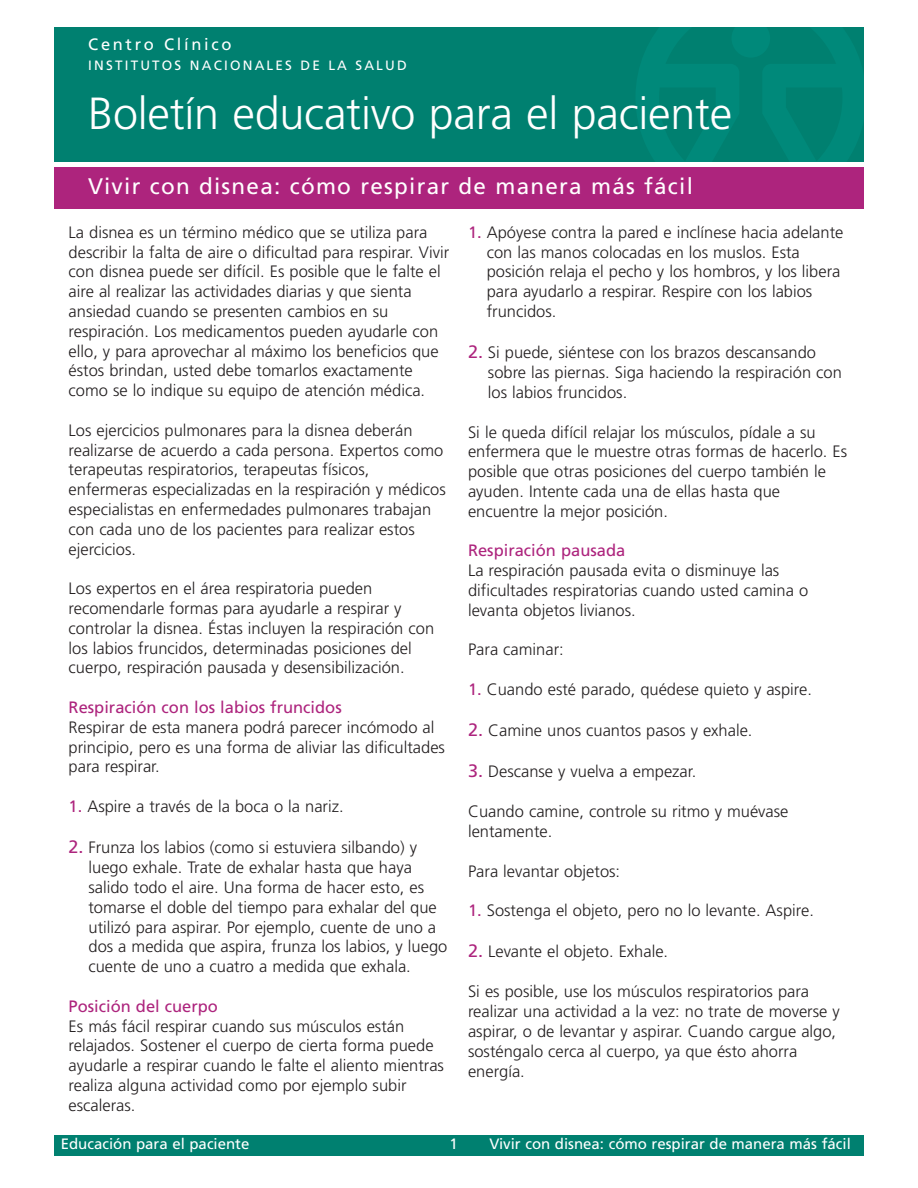
<style>
.page{position:relative;width:918px;height:1188px;background:#fff}
.page>*{position:absolute;margin:0;border:0;box-sizing:border-box;transform-origin:0 0}
.t1{font:300 45px "Frutiger";letter-spacing:-.005em;color:#fff}
.t2{font:22.5px "Frutiger";letter-spacing:.055em;color:#fff}
.t3{font:300 16.5px/19.8px "Frutiger";color:#231f20}
.t4{font:16.5px "Frutiger";color:#ad247d}
.t5{font:16.5px "Frutiger";letter-spacing:.16em;color:#fff}
.t6{font:15px "Frutiger";color:#fff}
.t7{font:13.5px "Frutiger";letter-spacing:.16em;color:#fff}
.s1{font-weight:400;color:#ad247d}
.s2{font-weight:400;font-size:18px;color:#ad247d}
</style>
<div class="page">
<div style="left:54px;top:27px;width:810px;height:135px;background:#008070"></div>
<div style="left:54px;top:167px;width:810px;height:41px;background:#ad247d"></div>
<div style="left:54px;top:1135px;width:810px;height:21px;background:#008070"></div>
<p class="t5" style="left:88px;top:38px;width:145px">Centro Clínico</p>
<p class="t7" style="left:88px;top:60px;width:320px">INSTITUTOS NACIONALES DE LA SALUD</p>
<p class="t1" style="left:88px;top:95px;width:646px">Boletín educativo para el paciente</p>
<p class="t2" style="left:88px;top:177px;width:606px">Vivir con disnea: cómo respirar de manera más fácil</p>
<p class="t3" style="left:69px;top:223px;width:382px">La disnea es un término médico que se utiliza para describir la falta de aire o dificultad para respirar. Vivir con disnea puede ser difícil. Es posible que le falte el aire al realizar las actividades diarias y que sienta ansiedad cuando se presenten cambios en su respiración. Los medicamentos pueden ayudarle con ello, y para aprovechar al máximo los beneficios que éstos brindan, usted debe tomarlos exactamente como se lo indique su equipo de atención médica.</p>
<p class="t3" style="left:69px;top:421px;width:379px">Los ejercicios pulmonares para la disnea deberán realizarse de acuerdo a cada persona. Expertos como terapeutas respiratorios, terapeutas físicos, enfermeras especializadas en la respiración y médicos especialistas en enfermedades pulmonares trabajan con cada uno de los pacientes para realizar estos ejercicios.</p>
<p class="t3" style="left:69px;top:580px;width:367px">Los expertos en el área respiratoria pueden recomendarle formas para ayudarle a respirar y controlar la disnea. Éstas incluyen la respiración con los labios fruncidos, determinadas posiciones del cuerpo, respiración pausada y desensibilización.</p>
<p class="t4" style="left:69px;top:701px;width:275px">Respiración con los labios fruncidos</p>
<p class="t3" style="left:69px;top:718px;width:378px">Respirar de esta manera podrá parecer incómodo al principio, pero es una forma de aliviar las dificultades para respirar.</p>
<p class="t3" style="left:69px;top:798px;width:277px"><span class="s1">1.</span> Aspire a través de la boca o la nariz.</p>
<p class="t3" style="left:88px;top:838px;width:360px;text-indent:-20px"><span class="s2">2.</span> Frunza los labios (como si estuviera silbando) y luego exhale. Trate de exhalar hasta que haya salido todo el aire. Una forma de hacer esto, es tomarse el doble del tiempo para exhalar del que utilizó para aspirar. Por ejemplo, cuente de uno a dos a medida que aspira, frunza los labios, y luego cuente de uno a cuatro a medida que exhala.</p>
<p class="t4" style="left:69px;top:999px;width:151px">Posición del cuerpo</p>
<p class="t3" style="left:69px;top:1017px;width:377px">Es más fácil respirar cuando sus músculos están relajados. Sostener el cuerpo de cierta forma puede ayudarle a respirar cuando le falte el aliento mientras realiza alguna actividad como por ejemplo subir escaleras.</p>
<p class="t3" style="left:487px;top:223px;width:358px;text-indent:-19px"><span class="s1">1.</span> Apóyese contra la pared e inclínese hacia adelante con las manos colocadas en los muslos. Esta posición relaja el pecho y los hombros, y los libera para ayudarlo a respirar. Respire con los labios fruncidos.</p>
<p class="t3" style="left:488px;top:343px;width:355px;text-indent:-20px"><span class="s2">2.</span> Si puede, siéntese con los brazos descansando sobre las piernas. Siga haciendo la respiración con los labios fruncidos.</p>
<p class="t3" style="left:468px;top:423px;width:381px">Si le queda difícil relajar los músculos, pídale a su enfermera que le muestre otras formas de hacerlo. Es posible que otras posiciones del cuerpo también le ayuden. Intente cada una de ellas hasta que encuentre la mejor posición.</p>
<p class="t4" style="left:468px;top:544px;width:159px">Respiración pausada</p>
<p class="t3" style="left:468px;top:562px;width:342px">La respiración pausada evita o disminuye las dificultades respiratorias cuando usted camina o levanta objetos livianos.</p>
<p class="t3" style="left:468px;top:641px;width:97px">Para caminar:</p>
<p class="t3" style="left:468px;top:681px;width:345px"><span class="s1">1.</span> Cuando esté parado, quédese quieto y aspire.</p>
<p class="t3" style="left:468px;top:721px;width:286px"><span class="s2">2.</span> Camine unos cuantos pasos y exhale.</p>
<p class="t3" style="left:468px;top:763px;width:230px"><span class="s2">3.</span> Descanse y vuelva a empezar.</p>
<p class="t3" style="left:468px;top:803px;width:322px">Cuando camine, controle su ritmo y muévase lentamente.</p>
<p class="t3" style="left:468px;top:862px;width:154px">Para levantar objetos:</p>
<p class="t3" style="left:468px;top:902px;width:347px"><span class="s1">1.</span> Sostenga el objeto, pero no lo levante. Aspire.</p>
<p class="t3" style="left:468px;top:943px;width:202px"><span class="s2">2.</span> Levante el objeto. Exhale.</p>
<p class="t3" style="left:468px;top:983px;width:373px">Si es posible, use los músculos respiratorios para realizar una actividad a la vez: no trate de moverse y aspirar, o de levantar y aspirar. Cuando cargue algo, sosténgalo cerca al cuerpo, ya que ésto ahorra energía.</p>
<p class="t6" style="left:61px;top:1138px;width:190px">Educación para el paciente</p>
<p class="t6" style="left:450px;top:1138px;width:10px">1</p>
<p class="t6" style="left:489px;top:1138px;width:363px">Vivir con disnea: cómo respirar de manera más fácil</p>
</div>
